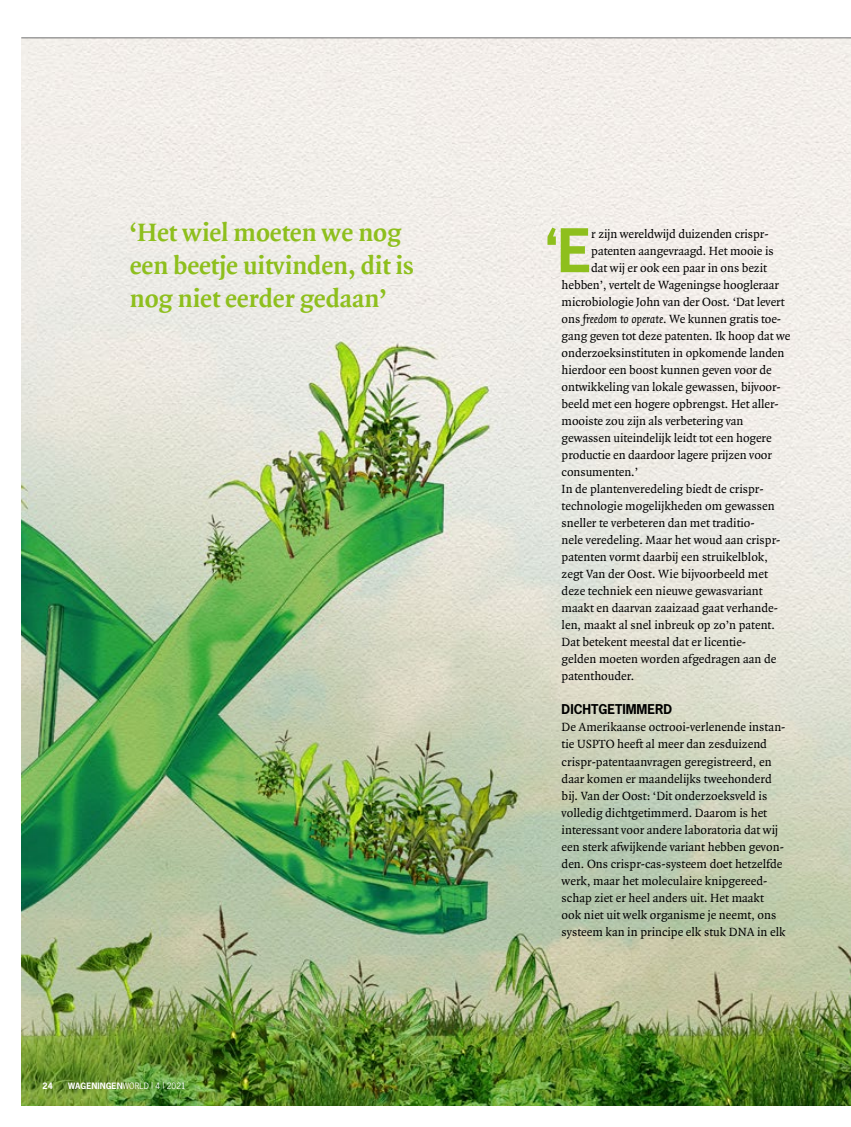
<style>
.page{position:relative;width:851px;height:1127px;background:#fff}
.page>*{position:absolute;margin:0;border:0;box-sizing:border-box;transform-origin:0 0}
.Body___Initiaal_B{font:700 56.4px "News Gothic Std";color:#8ebf1d}
.Streamer{font:700 27px/33px "Quadraat OT";color:#8ebf1d}
.Body{font:12.75px/17px "Quadraat OT";color:#000}
.Body___Initiaal_B-2{font:12.75px "Quadraat OT";letter-spacing:-.005em;color:#000}
.Tussenkop{font:700 12.75px "News Gothic Std";color:#000}
.t1{font:700 8.25px "News Gothic Std";letter-spacing:.01em;color:#fff}
.s1{font-weight:400}
.s2{font-style:italic}
</style>
<div class="page">
<img style="left:21px;top:39px;width:829px;height:1067px">
<svg style="left:21px;top:37px;width:829px;height:2px"></svg>
<p class="Streamer" style="left:130px;top:216px;width:286px">‘Het wiel moeten we nog een beetje uitvinden, dit is nog niet eerder gedaan’</p>
<p class="t1" style="left:43px;top:1080px;width:12px">24</p>
<p class="t1" style="left:68px;top:1080px;width:119px">WAGENINGEN<span class="s1">WORLD</span> <sup>|</sup> <span class="s1">4</span> <sup>|</sup> <span class="s1">2021</span></p>
<p class="Body___Initiaal_B" style="left:545px;top:213px;width:48px">‘E</p>
<p class="Body___Initiaal_B-2" style="left:591px;top:227px;width:179px">r zijn wereldwijd duizenden crispr-</p>
<p class="Body___Initiaal_B-2" style="left:591px;top:244px;width:184px">patenten aangevraagd. Het mooie is</p>
<p class="Body___Initiaal_B-2" style="left:591px;top:261px;width:177px">dat wij er ook een paar in ons bezit</p>
<p class="Body___Initiaal_B-2" style="left:561px;top:278px;width:219px">hebben’, vertelt de Wageningse hoogleraar</p>
<p class="Body___Initiaal_B-2" style="left:561px;top:295px;width:224px">microbiologie John van der Oost. ‘Dat levert</p>
<p class="Body___Initiaal_B-2" style="left:561px;top:312px;width:221px">ons <span class="s2">freedom to operate</span>. We kunnen gratis toe-</p>
<p class="Body___Initiaal_B-2" style="left:561px;top:329px;width:230px">gang geven tot deze patenten. Ik hoop dat we</p>
<p class="Body___Initiaal_B-2" style="left:561px;top:346px;width:224px">onderzoeksinstituten in opkomende landen</p>
<p class="Body___Initiaal_B-2" style="left:561px;top:363px;width:212px">hierdoor een boost kunnen geven voor de</p>
<p class="Body___Initiaal_B-2" style="left:561px;top:380px;width:221px">ontwikkeling van lokale gewassen, bijvoor-</p>
<p class="Body___Initiaal_B-2" style="left:561px;top:397px;width:218px">beeld met een hogere opbrengst. Het aller-</p>
<p class="Body___Initiaal_B-2" style="left:561px;top:414px;width:183px">mooiste zou zijn als verbetering van</p>
<p class="Body___Initiaal_B-2" style="left:561px;top:431px;width:211px">gewassen uiteindelijk leidt tot een hogere</p>
<p class="Body___Initiaal_B-2" style="left:561px;top:448px;width:212px">productie en daardoor lagere prijzen voor</p>
<p class="Body___Initiaal_B-2" style="left:561px;top:465px;width:78px">consumenten.’</p>
<p class="Body" style="left:561px;top:481px;width:220px">In de plantenveredeling biedt de crispr&shy;technologie mogelijkheden om gewassen sneller te verbeteren dan met traditio-<br>nele veredeling. Maar het woud aan crispr&shy;patenten vormt daarbij een struikelblok, zegt Van der Oost. Wie bijvoorbeeld met deze techniek een nieuwe gewasvariant maakt en daarvan zaaizaad gaat verhande&shy;len, maakt al snel inbreuk op zo’n patent.<br>Dat betekent meestal dat er licentie&shy;gelden moeten worden afgedragen aan de patenthouder.</p>
<p class="Tussenkop" style="left:561px;top:701px;width:112px">DICHTGETIMMERD</p>
<p class="Body" style="left:561px;top:719px;width:225px">De Amerikaanse octrooi-verlenende instan&shy;tie USPTO heeft al meer dan zesduizend crispr-patentaanvragen geregistreerd, en daar komen er maandelijks tweehonderd bij. Van der Oost: ‘Dit onderzoeksveld is volledig dichtgetimmerd. Daarom is het interessant voor andere laboratoria dat wij een sterk afwijkende variant hebben gevon&shy;den. Ons crispr-cas-systeem doet hetzelfde werk, maar het moleculaire knipgereed&shy;schap ziet er heel anders uit. Het maakt ook niet uit welk organisme je neemt, ons systeem kan in principe elk stuk DNA in elk</p>
</div>
